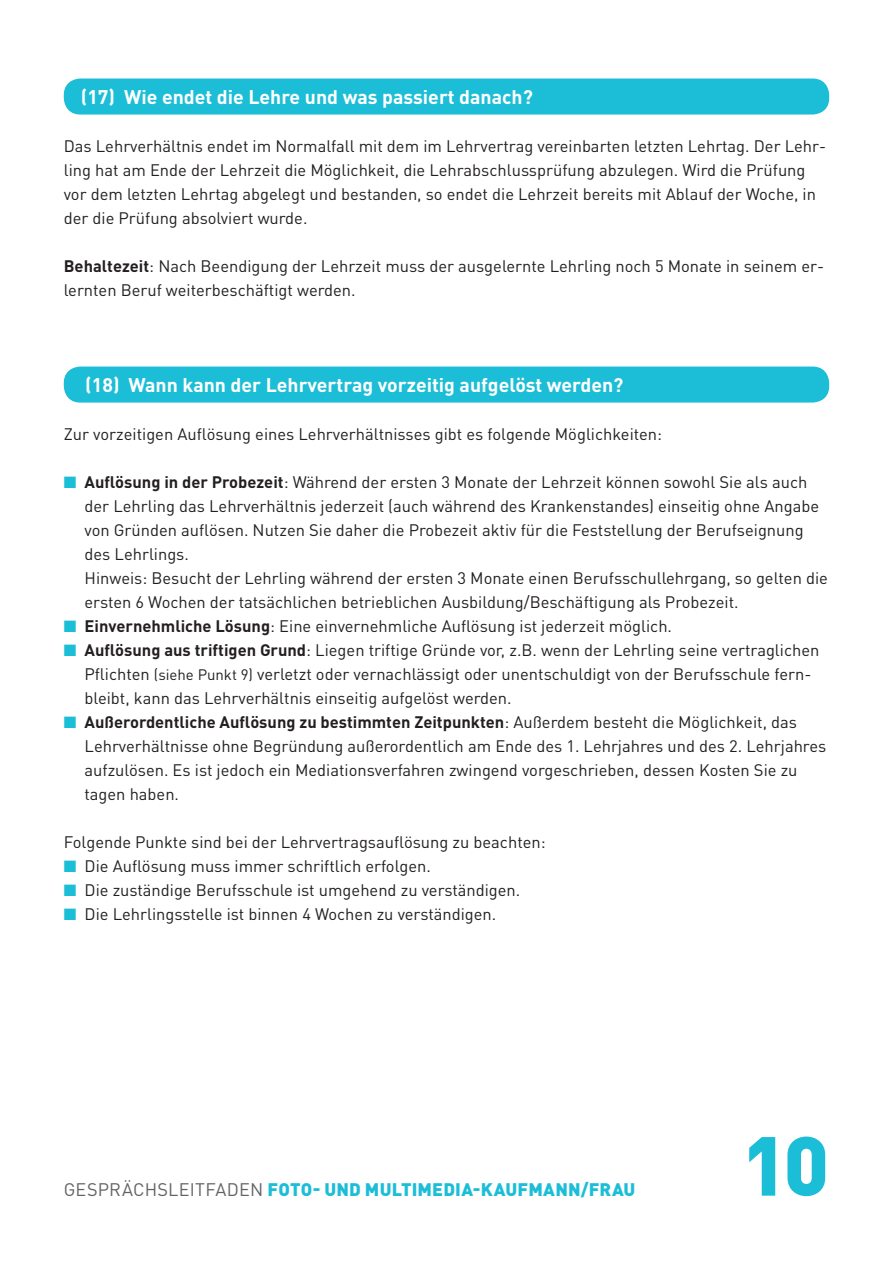
<style>
.page{position:relative;width:893px;height:1263px;background:#fff}
.page>*{position:absolute;margin:0;border:0;box-sizing:border-box;transform-origin:0 0}
.t1{font:900 82.35px "DIN Pro";color:#1cbed7}
.t2{font:700 19.5px "DIN Pro";color:#fff}
.t3{font:900 18px "DIN Pro";letter-spacing:.01em;color:#1cbed7}
.t4{font:16.5px/24px "DIN Pro";color:#231f20}
.s1{font-weight:700}
.s2{color:#1cbed7}
.s3{font-size:15px}
.s4{font-weight:400;color:#636366}
</style>
<div class="page">
<div style="left:64px;top:79px;width:765px;height:36px;background:#1cbed7;border-radius:16px"></div>
<div style="left:64px;top:367px;width:765px;height:36px;background:#1cbed7;border-radius:16px"></div>
<p class="t2" style="left:81px;top:84px;width:454px">(17) Wie endet die Lehre und was passiert danach?</p>
<p class="t4" style="left:64px;top:134px;width:764px">Das Lehrverhältnis endet im Normalfall mit dem im Lehrvertrag vereinbarten letzten Lehrtag. Der Lehr&shy;ling hat am Ende der Lehrzeit die Möglichkeit, die Lehrabschlussprüfung abzulegen. Wird die Prüfung vor dem letzten Lehrtag abgelegt und bestanden, so endet die Lehrzeit bereits mit Ablauf der Woche, in der die Prüfung absolviert wurde.</p>
<p class="t4" style="left:64px;top:254px;width:762px"><span class="s1">Behaltezeit</span>: Nach Beendigung der Lehrzeit muss der ausgelernte Lehrling noch 5 Monate in seinem er&shy;lernten Beruf weiterbeschäftigt werden.</p>
<p class="t2" style="left:85px;top:372px;width:540px">(18) Wann kann der Lehrvertrag vorzeitig aufgelöst werden?</p>
<p class="t4" style="left:64px;top:422px;width:600px">Zur vorzeitigen Auflösung eines Lehrverhältnisses gibt es folgende Möglichkeiten:</p>
<p class="t4" style="left:85px;top:470px;width:745px;text-indent:-21px"><span class="s2">■</span> <span class="s1">Auflösung in der Probezeit</span>: Während der ersten 3 Monate der Lehrzeit können sowohl Sie als auch der Lehrling das Lehrverhältnis jederzeit (auch während des Krankenstandes) einseitig ohne Angabe von Gründen auflösen. N utzen Sie daher die Probezeit aktiv für die Feststellung der Berufseignung des Lehrlings.<br>H inweis: Besucht der Lehrling während der ersten 3 Monate einen Berufsschullehrgang, so gelten die ersten 6 Wochen der tatsächlichen betrieblichen Ausbildung/Beschäftigung als Probezeit.</p>
<p class="t4" style="left:64px;top:614px;width:610px"><span class="s2">■</span> <span class="s1">Einvernehmliche Lösung</span>: Eine einvernehmliche Auflösung ist jederzeit möglich.</p>
<p class="t4" style="left:85px;top:638px;width:736px;text-indent:-21px"><span class="s2">■</span> <span class="s1">Auflösung aus triftigen Grund</span>: Liegen triftige Gründe vor, z.B. wenn der Lehrling seine vertraglichen<br>Pflichten <span class="s3">(siehe Punkt 9)</span> verletzt oder vernachlässigt oder unentschuldigt von der Berufsschule fern&shy;bleibt, kann das Lehrverhältnis einseitig aufgelöst werden.</p>
<p class="t4" style="left:85px;top:710px;width:743px;text-indent:-21px"><span class="s2">■</span> <span class="s1">Außerordentliche Auflösung zu bestimmten Zeitpunkten</span>: Außerdem besteht die Möglichkeit, das Lehrverhältnisse ohne Begründung außerordentlich am Ende des 1. Lehrjahres und des 2. Lehrjahres aufzulösen. Es ist jedoch ein Mediationsverfahren zwingend vorgeschrieben, dessen Kosten Sie zu tagen haben.</p>
<p class="t4" style="left:64px;top:830px;width:483px">Folgende Punkte sind bei der Lehrvertragsauflösung zu beachten:</p>
<p class="t4" style="left:64px;top:854px;width:369px"><span class="s2">■</span> Die Auflösung muss immer schriftlich erfolgen.</p>
<p class="t4" style="left:64px;top:878px;width:458px"><span class="s2">■</span> Die zuständige Berufsschule ist umgehend zu verständigen.</p>
<p class="t4" style="left:64px;top:902px;width:434px"><span class="s2">■</span> Die Lehrlingsstelle ist binnen 4 Wochen zu verständigen.</p>
<p class="t3" style="left:64px;top:1177px;width:573px"><span class="s4">Gesprächsleitfaden</span> FOTO- UND MULTIMEDIA-KAUFMANN/FRAU</p>
<h1 class="t1" style="left:742px;top:1110px;width:89px">10</h1>
</div>
